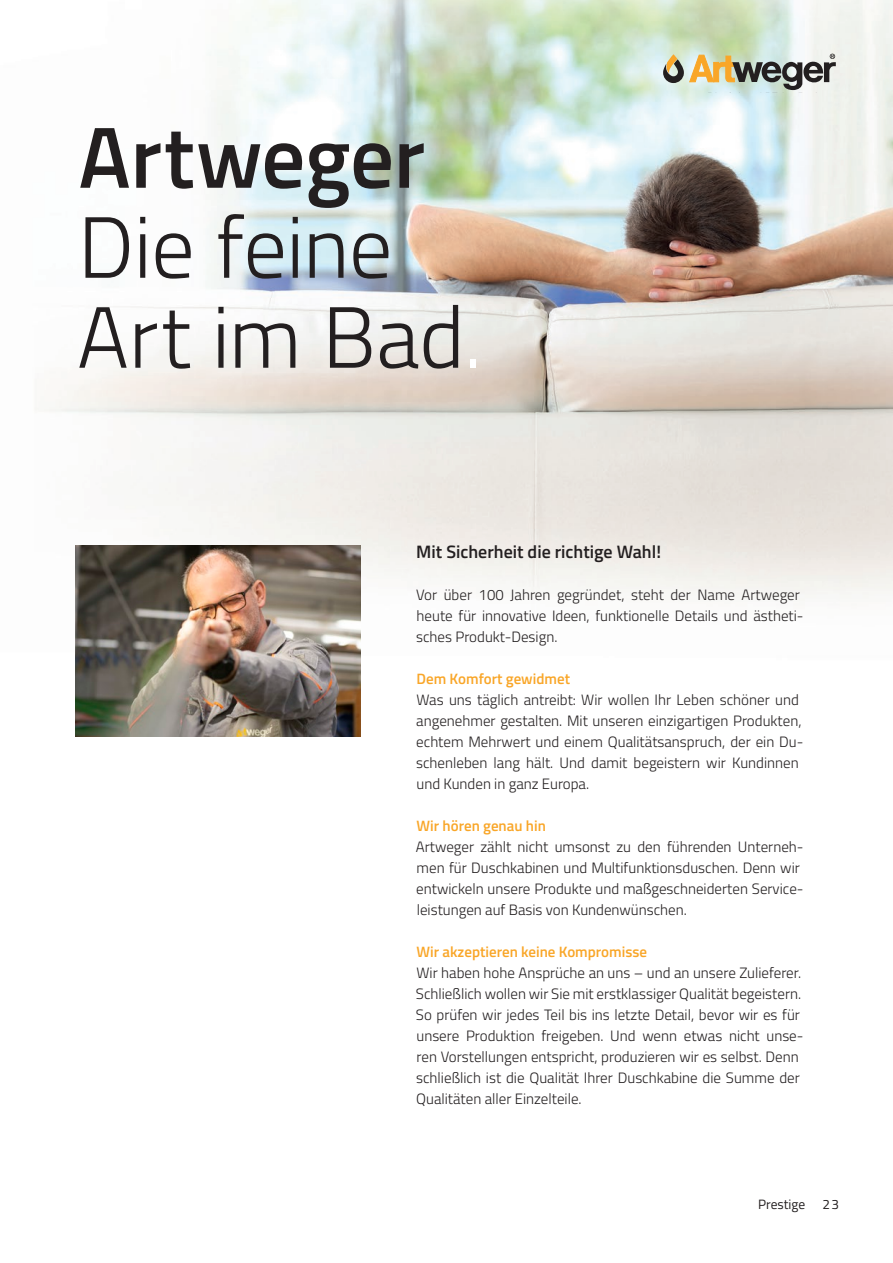
<style>
.page{position:relative;width:893px;height:1263px;background:#fff}
.page>*{position:absolute;margin:0;border:0;box-sizing:border-box;transform-origin:0 0}
.Headline_60_60_Light___Schwarz{font:300 87px/90px "Titillium Web";letter-spacing:-.01em;color:#231f20}
.Headline_60_60_Semibold_Gelb{font:600 87px "Titillium Web";letter-spacing:-.005em;color:#231f20}
.FT_10_14_Light___BLOCK{font:600 18px "Titillium Web";color:#231f20}
.FT_10_14_Light___BLOCK-2{font:300 15px/21px "Titillium Web";color:#231f20}
.FT_Headline_10_14_Semibold{font:600 15px "Titillium Web";color:#f9a628}
.t1{font:13.5px "Titillium Web";color:#231f20}
.s1{color:#fff}
</style>
<div class="page">
<img style="left:35px;top:0;width:858px;height:674px">
<img style="left:76px;top:545px;width:284px;height:191px">
<svg style="left:663px;top:54px;width:173px;height:36px;background:#afad99"></svg>
<p class="Headline_60_60_Semibold_Gelb" style="left:79px;top:92px;width:348px">Artweger</p>
<p class="Headline_60_60_Light___Schwarz" style="left:77px;top:198px;width:406px">Die feine<br>Art im Bad<span class="s1">.</span></p>
<p class="FT_10_14_Light___BLOCK" style="left:416px;top:538px;width:246px">Mit Sicherheit die richtige Wahl!</p>
<p class="FT_10_14_Light___BLOCK-2" style="left:416px;top:584px;width:389px">Vor über 100 Jahren gegründet, steht der Name Artweger heute für innovative Ideen, funktionelle Details und ästheti&shy;sches Produkt-Design.</p>
<p class="FT_Headline_10_14_Semibold" style="left:417px;top:667px;width:155px">Dem Komfort gewidmet</p>
<p class="FT_10_14_Light___BLOCK-2" style="left:416px;top:689px;width:389px">Was uns täglich antreibt: Wir wollen Ihr Leben schöner und angenehmer gestalten. Mit unseren einzigartigen Produkten, echtem Mehrwert und einem Qualitätsanspruch, der ein Du&shy;schenleben lang hält. Und damit begeistern wir Kundinnen und Kunden in ganz Europa.</p>
<p class="FT_Headline_10_14_Semibold" style="left:417px;top:814px;width:131px">Wir hören genau hin</p>
<p class="FT_10_14_Light___BLOCK-2" style="left:416px;top:836px;width:389px">Artweger zählt nicht umsonst zu den führenden Unterneh&shy;men für Duschkabinen und Multifunktionsduschen. Denn wir entwickeln unsere Produkte und maßgeschneiderten Service&shy;leistungen auf Basis von Kundenwünschen.</p>
<p class="FT_Headline_10_14_Semibold" style="left:417px;top:940px;width:232px">Wir akzeptieren keine Kompromisse</p>
<p class="FT_10_14_Light___BLOCK-2" style="left:416px;top:962px;width:389px">Wir haben hohe Ansprüche an uns – und an unsere Zulieferer.<br>Schließlich wollen wir Sie mit erstklassiger Qualität begeistern.<br>So prüfen wir jedes Teil bis ins letzte Detail, bevor wir es für unsere Produktion freigeben. Und wenn etwas nicht unse&shy;ren Vorstellungen entspricht, produzieren wir es selbst. Denn schließlich ist die Qualität Ihrer Duschkabine die Summe der Qualitäten aller Einzelteile.</p>
<p class="t1" style="left:758px;top:1194px;width:49px">Prestige</p>
<p class="t1" style="left:822px;top:1194px;width:18px">23</p>
</div>
